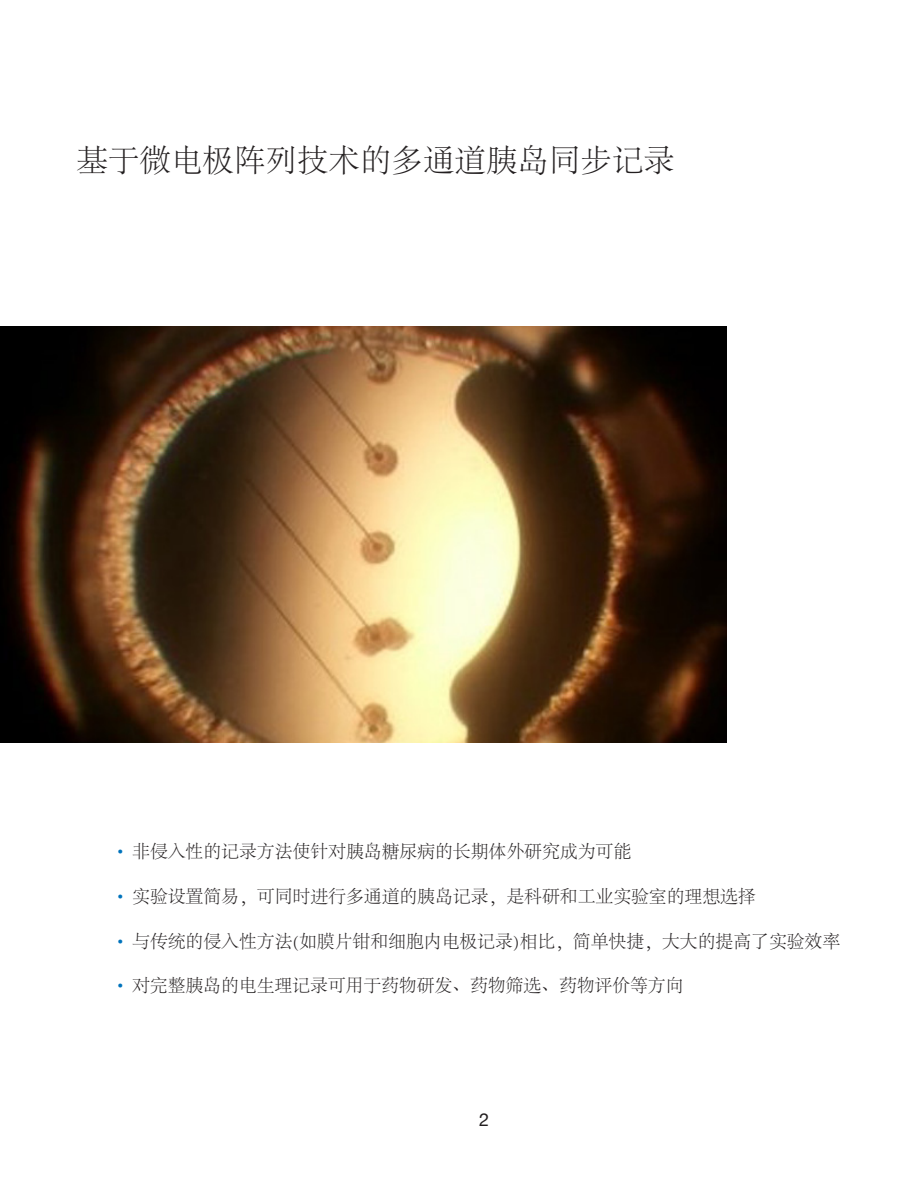
<style>
.page{position:relative;width:918px;height:1188px;background:#fff}
.page>*{position:absolute;margin:0;border:0;box-sizing:border-box;transform-origin:0 0}
.New_headers_SE{font:300 31.5px "Adobe Song Std";color:#231f20}
.t1{font:300 18px "Adobe Song Std";letter-spacing:-.01em;color:#231f20}
.t2{font:18px "Helvetica Neue";color:#231f20}
.s1{font-family:"Helvetica Neue";font-weight:400;color:#0073bc}
</style>
<div class="page">
<img style="left:0;top:327px;width:726px;height:416px">
<p class="New_headers_SE" style="left:77px;top:144px;width:600px">基于微电极阵列技术的多通道胰岛同步记录</p>
<p class="t1" style="left:117px;top:841px;width:516px"><span class="s1">•</span> 非侵入性的记录方法使针对胰岛糖尿病的长期体外研究成为可能</p>
<p class="t1" style="left:117px;top:887px;width:640px"><span class="s1">•</span> 实验设置简易，可同时进行多通道的胰岛记录，是科研和工业实验室的理想选择</p>
<p class="t1" style="left:117px;top:932px;width:725px"><span class="s1">•</span> 与传统的侵入性方法(如膜片钳和细胞内电极记录)相比，简单快捷，大大的提高了实验效率</p>
<p class="t1" style="left:117px;top:976px;width:568px"><span class="s1">•</span> 对完整胰岛的电生理记录可用于药物研发、药物筛选、药物评价等方向</p>
<p class="t2" style="left:479px;top:1107px;width:12px">2</p>
</div>
